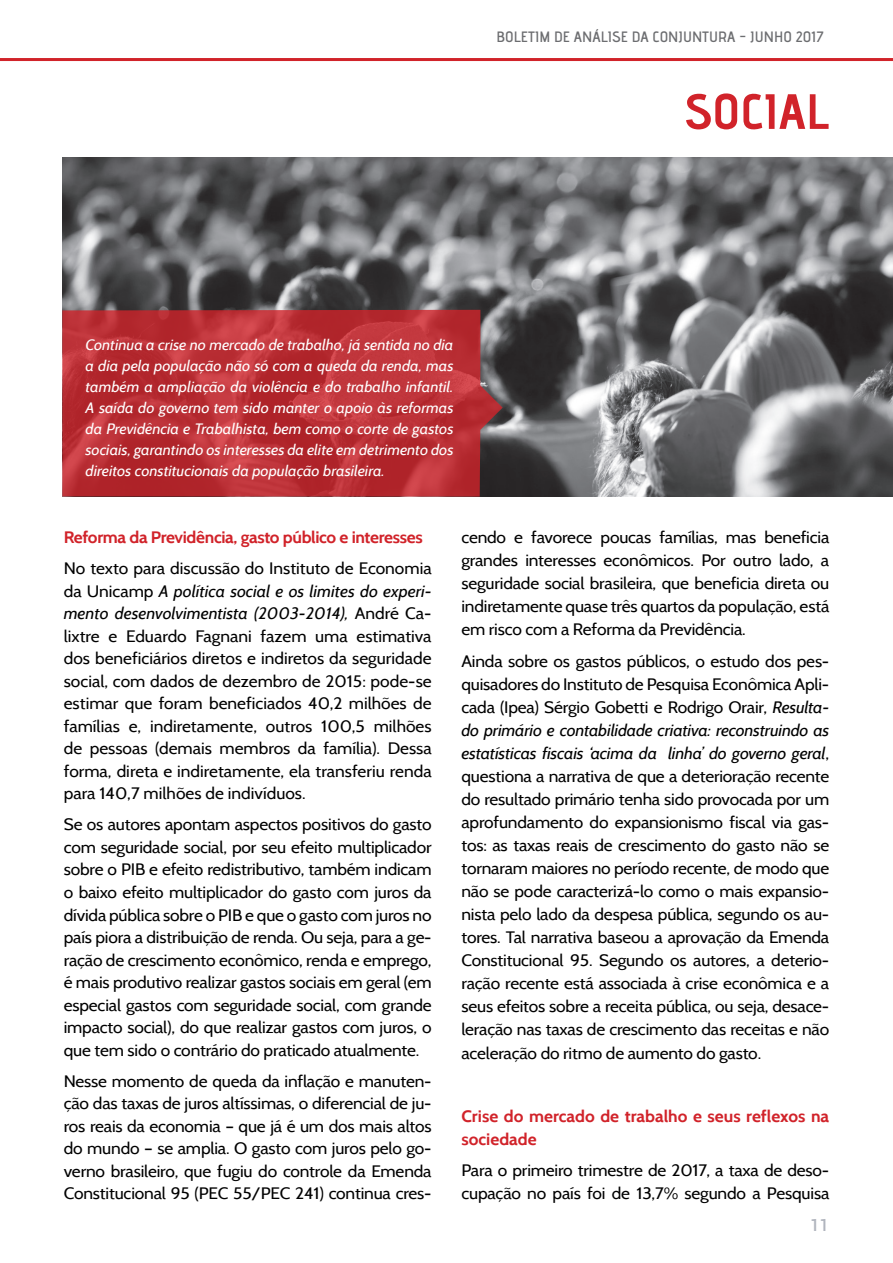
<style>
.page{position:relative;width:893px;height:1263px;background:#fff}
.page>*{position:absolute;margin:0;border:0;box-sizing:border-box;transform-origin:0 0}
.Paragraph_Style_blac{font:49.5px "advent Bd 3";color:#d1232a;scale:1.05 1}
.t1{font:16.5px/22.5px "Cabin";letter-spacing:-.01em;color:#000;text-align:justify;scale:1.05 1}
.t2{font:700 16.5px/23.1px "Cabin";letter-spacing:-.015em;color:#d1232a;scale:1.05 1}
.t3{font:500 16.5px "Roboto";color:#b1b5be}
.t4{font:italic 15px/21px "Cabin";color:#fff;text-align:justify;scale:1.05 1}
.t5{font:15px "advent Bd 2";color:#6c6d70;scale:1.05 1}
.s1{font-style:italic}
</style>
<div class="page">
<hr style="left:0;top:58px;width:893px;height:3px;background:#d1232a">
<img style="left:62px;top:158px;width:831px;height:339px">
<svg style="left:62px;top:310px;width:441px;height:187px"></svg>
<p class="t5" style="left:497px;top:28px;width:313px">BOLETIM DE ANÁLISE DA CONJUNTURA - JUNHO 2017</p>
<p class="Paragraph_Style_blac" style="left:684px;top:81px;width:140px">SOCIAL</p>
<p class="t4" style="left:86px;top:334px;width:352px">Continua a crise no mercado de trabalho, já sentida no dia a dia pela população não só com a queda da renda, mas também a ampliação da violência e do trabalho infantil.<br>A saída do governo tem sido manter o apoio às reformas da Previdência e Trabalhista, bem como o corte de gastos sociais, garantindo os interesses da elite em detrimento dos direitos constitucionais da população brasileira.</p>
<p class="t2" style="left:64px;top:526px;width:343px">Reforma da Previdência, gasto público e interesses</p>
<p class="t1" style="left:64px;top:557px;width:352px">No texto para discussão do Instituto de Economia da Unicamp <span class="s1">A política social e os limites do experi&shy;mento desenvolvimentista (2003-2014),</span> André Ca&shy;lixtre e Eduardo Fagnani fazem uma estimativa dos beneficiários diretos e indiretos da seguridade social, com dados de dezembro de 2015: pode-se estimar que foram beneficiados 40,2 milhões de famílias e, indiretamente, outros 100,5 milhões de pessoas (demais membros da família). Dessa forma, direta e indiretamente, ela transferiu renda para 140,7 milhões de indivíduos.</p>
<p class="t1" style="left:64px;top:813px;width:352px">Se os autores apontam aspectos positivos do gasto com seguridade social, por seu efeito multiplicador sobre o PIB e efeito redistributivo, também indicam o baixo efeito multiplicador do gasto com juros da dívida pública sobre o PIB e que o gasto com juros no país piora a distribuição de renda. Ou seja, para a ge&shy;ração de crescimento econômico, renda e emprego, é mais produtivo realizar gastos sociais em geral (em especial gastos com seguridade social, com grande impacto social), do que realizar gastos com juros, o que tem sido o contrário do praticado atualmente.</p>
<p class="t1" style="left:64px;top:1069px;width:352px">Nesse momento de queda da inflação e manuten&shy;ção das taxas de juros altíssimas, o diferencial de ju&shy;ros reais da economia – que já é um dos mais altos do mundo – se amplia. O gasto com juros pelo go&shy;verno brasileiro, que fugiu do controle da Emenda Constitucional 95 (PEC 55/PEC 241) continua cres-</p>
<p class="t1" style="left:461px;top:526px;width:352px;line-height:23.1px">cendo e favorece poucas famílias, mas beneficia grandes interesses econômicos. Por outro lado, a seguridade social brasileira, que beneficia direta ou indiretamente quase três quartos da população, está em risco com a Reforma da Previdência.</p>
<p class="t1" style="left:461px;top:649px;width:352px;line-height:23.1px">Ainda sobre os gastos públicos, o estudo dos pes&shy;quisadores do Instituto de Pesquisa Econômica Apli&shy;cada (Ipea) Sérgio Gobetti e Rodrigo Orair, <span class="s1">Resulta&shy;do primário e contabilidade criativa: reconstruindo as estatísticas fiscais ‘acima da linha’ do governo geral</span>, questiona a narrativa de que a deterioração recente do resultado primário tenha sido provocada por um aprofundamento do expansionismo fiscal via gas&shy;tos: as taxas reais de crescimento do gasto não se tornaram maiores no período recente, de modo que não se pode caracterizá-lo como o mais expansio&shy;nista pelo lado da despesa pública, segundo os au&shy;tores. Tal narrativa baseou a aprovação da Emenda Constitucional 95. Segundo os autores, a deterio&shy;ração recente está associada à crise econômica e a seus efeitos sobre a receita pública, ou seja, desace&shy;leração nas taxas de crescimento das receitas e não aceleração do ritmo de aumento do gasto.</p>
<p class="t2" style="left:461px;top:1104px;width:352px">Crise do mercado de trabalho e seus reflexos na sociedade</p>
<p class="t1" style="left:461px;top:1159px;width:352px;line-height:23.1px">Para o primeiro trimestre de 2017, a taxa de deso&shy;cupação no país foi de 13,7% segundo a Pesquisa</p>
<p class="t3" style="left:810px;top:1214px;width:20px">11</p>
</div>
